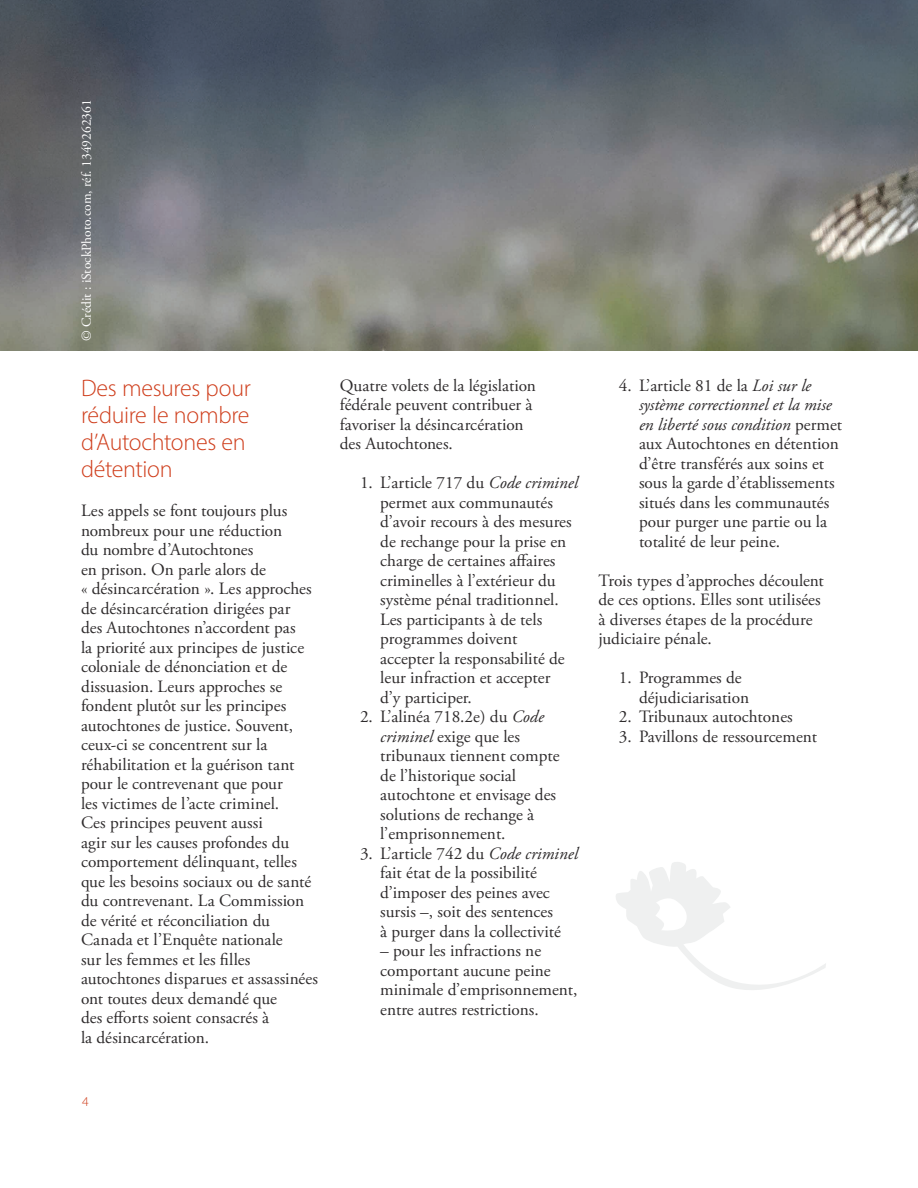
<style>
.page{position:relative;width:918px;height:1188px;background:#fff}
.page>*{position:absolute;margin:0;border:0;box-sizing:border-box;transform-origin:0 0}
.t1{font:300 24px/27px "Myriad Pro";letter-spacing:-.015em;color:#cf3e1c}
.t2{font:17.25px/19.5px "Adobe Garamond Pro";color:#2e2b2c}
.t3{font:13.5px "Adobe Garamond Pro";color:#fff}
.t4{font:300 13.5px "Myriad Pro";color:#cf3e1c}
.s1{font-style:italic}
</style>
<div class="page">
<svg style="left:616px;top:862px;width:210px;height:128px"></svg>
<img style="left:0;top:0;width:918px;height:351px">
<p class="t3" style="left:78px;top:341px;width:243px;rotate:-90deg">© Crédit : iStockPhoto.com, réf. 1349262361</p>
<h1 class="t1" style="left:81px;top:374px;width:171px">Des mesures pour réduire le nombre d’Autochtones en détention</h1>
<p class="t2" style="left:81px;top:501px;width:239px">Les appels se font toujours plus nombreux pour une réduction<br>du nombre d’Autochtones<br>en prison. On parle alors de<br>« désincarcération ». Les approches de désincarcération dirigées par<br>des Autochtones n’accordent pas<br>la priorité aux principes de justice coloniale de dénonciation et de dissuasion. Leurs approches se fondent plutôt sur les principes autochtones de justice. Souvent, ceux-ci se concentrent sur la réhabilitation et la guérison tant pour le contrevenant que pour<br>les victimes de l’acte criminel.<br>Ces principes peuvent aussi<br>agir sur les causes profondes du comportement délinquant, telles que les besoins sociaux ou de santé du contrevenant. La Commission de vérité et réconciliation du<br>Canada et l’Enquête nationale<br>sur les femmes et les filles autochtones disparues et assassinées ont toutes deux demandé que<br>des efforts soient consacrés à<br>la désincarcération.</p>
<p class="t4" style="left:82px;top:1094px;width:8px">4</p>
<p class="t2" style="left:340px;top:376px;width:198px">Quatre volets de la législation fédérale peuvent contribuer à favoriser la désincarcération des Autochtones.</p>
<p class="t2" style="left:380px;top:473px;width:199px;text-indent:-20px">1. L’article 717 du <span class="s1">Code criminel </span>permet aux communautés d’avoir recours à des mesures de rechange pour la prise en charge de certaines affaires criminelles à l’extérieur du système pénal traditionnel.<br>Les participants à de tels programmes doivent<br>accepter la responsabilité de leur infraction et accepter<br>d’y participer.</p>
<p class="t2" style="left:380px;top:707px;width:181px;text-indent:-20px">2. L’alinéa 718.2e) du <span class="s1">Code criminel</span> exige que les tribunaux tiennent compte de l’historique social autochtone et envisage des solutions de rechange à l’emprisonnement.</p>
<p class="t2" style="left:380px;top:844px;width:199px;text-indent:-20px">3. L’article 742 du <span class="s1">Code criminel </span>fait état de la possibilité d’imposer des peines avec sursis –, soit des sentences<br>à purger dans la collectivité</p>
<p class="t2" style="left:380px;top:941px;width:199px">– pour les infractions ne comportant aucune peine minimale d’emprisonnement, entre autres restrictions.</p>
<p class="t2" style="left:639px;top:376px;width:205px;text-indent:-20px">4. L’article 81 de la <span class="s1">Loi sur le système correctionnel et la mise en liberté sous condition</span> permet aux Autochtones en détention d’être transférés aux soins et sous la garde d’établissements situés dans les communautés pour purger une partie ou la totalité de leur peine.</p>
<p class="t2" style="left:598px;top:571px;width:227px">Trois types d’approches découlent de ces options. Elles sont utilisées à diverses étapes de la procédure judiciaire pénale.</p>
<p class="t2" style="left:639px;top:668px;width:112px;text-indent:-20px">1. Programmes de déjudiciarisation</p>
<p class="t2" style="left:619px;top:707px;width:176px">2. Tribunaux autochtones</p>
<p class="t2" style="left:619px;top:727px;width:200px">3. Pavillons de ressourcement</p>
</div>
